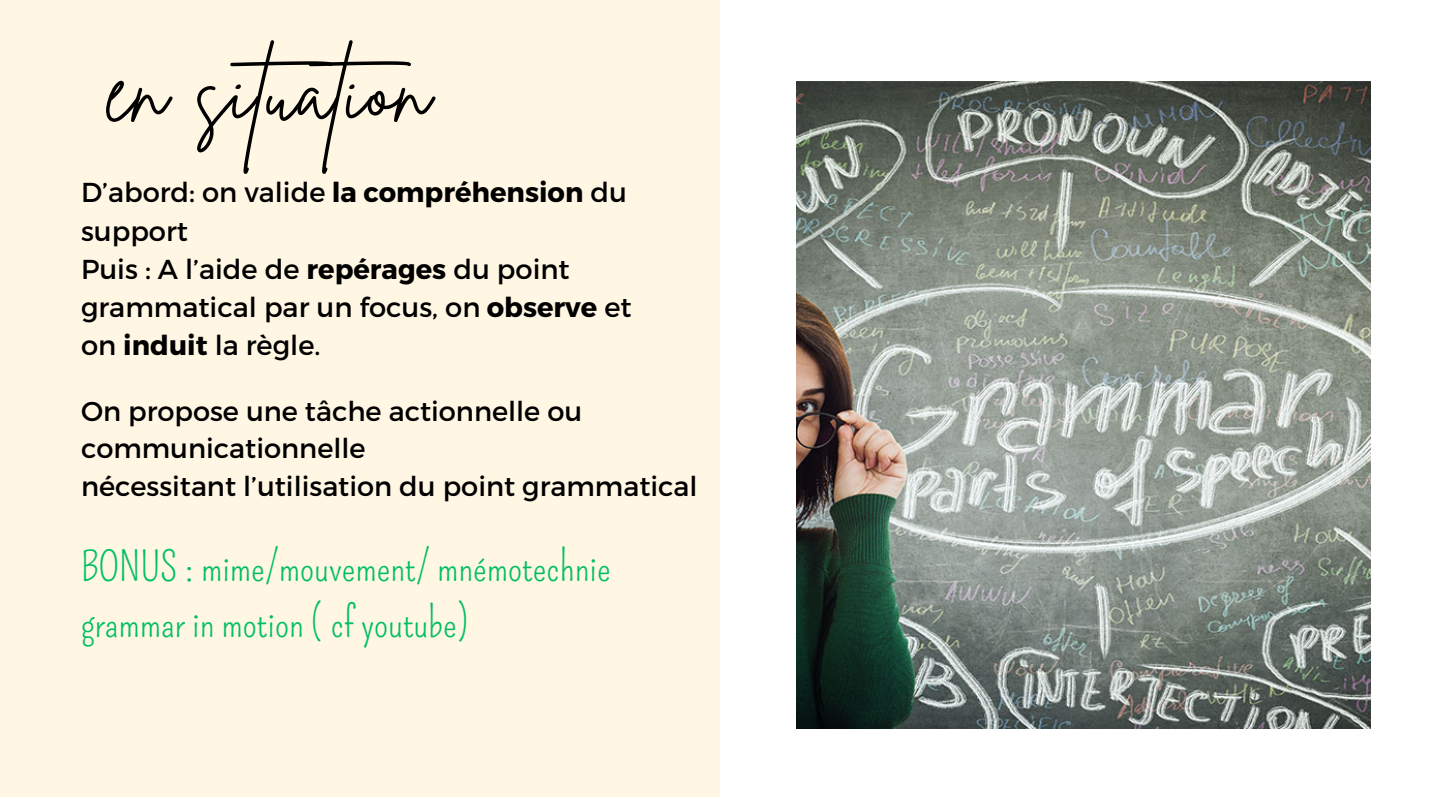
<style>
.page{position:relative;width:1440px;height:810px;background:#fff}
.page>*{position:absolute;margin:0;border:0;box-sizing:border-box;transform-origin:0 0}
.t1{font:91px "Brittany Signature";color:#000}
.t2{font:40.3px "Pompiere";color:#00bf63}
.t3{font:27.4px/38.2px "Montserrat";color:#000}
.t4{font:27.3px/37.5px "Montserrat";color:#000}
.s1{font-weight:700}
</style>
<div class="page">
<div style="left:0;top:0;width:720px;height:796px;background:#fff6e3"></div>
<img style="left:796px;top:81px;width:575px;height:648px">
<p class="t1" style="left:109px;top:31px;width:329px">en situation</p>
<p class="t3" style="left:81px;top:172px;width:548px">D’abord: on valide <span class="s1">la compréhension</span> du support</p>
<p class="t3" style="left:81px;top:249px;width:552px">Puis : A l’aide de <span class="s1">repérages</span> du point grammatical par un focus, on <span class="s1">observe</span> et on <span class="s1">induit</span> la règle.</p>
<p class="t4" style="left:81px;top:391px;width:503px">On propose une tâche actionnelle ou communicationnelle</p>
<p class="t4" style="left:81px;top:466px;width:618px">nécessitant l’utilisation du point grammatical</p>
<p class="t2" style="left:81px;top:543px;width:531px">BONUS : mime/mouvement/ mnémotechnie</p>
<p class="t2" style="left:81px;top:600px;width:389px">grammar in motion ( cf youtube)</p>
</div>
